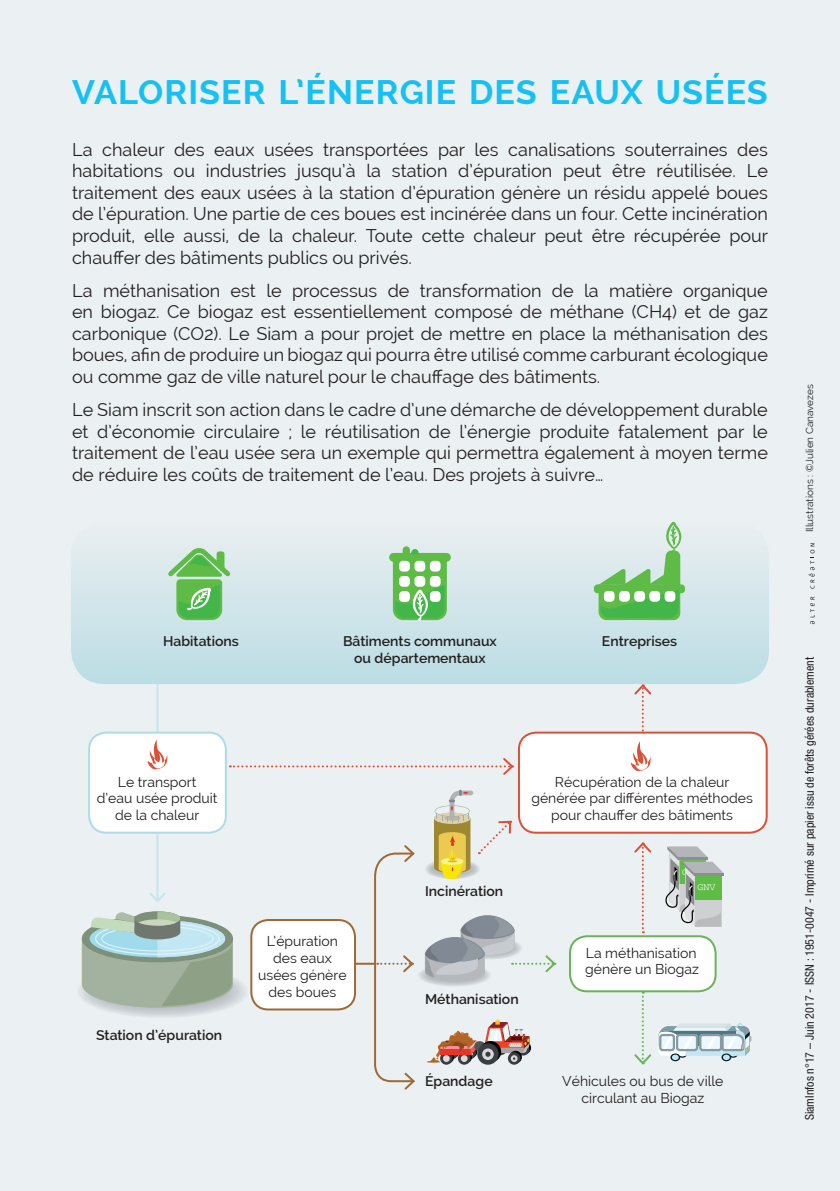
<style>
.page{position:relative;width:840px;height:1191px;background:#fff}
.page>*{position:absolute;margin:0;border:0;box-sizing:border-box;transform-origin:0 0}
.t1{font:700 34px "Raleway";letter-spacing:.03em;color:#15c0f2}
.t2{font:18px/21.6px "Raleway";color:#231f20;text-align:justify}
.t3{font:14px/16.8px "Raleway";color:#231f20;text-align:center}
.t4{font:600 14px/16.8px "Raleway";color:#231f20;text-align:center}
.t5{font:condensed 12px "Helvetica Neue";color:#231f20}
.t6{font:10px "Raleway";color:#231f20}
.t7{font:10px "Courier";color:#fff}
</style>
<div class="page">
<div style="left:0;top:0;width:839px;height:1191px;background:#ebf0f2"></div>
<div style="left:569px;top:936px;width:146px;height:55px;background:#fff;border-radius:17px"></div>
<div style="left:568px;top:935px;width:148px;height:57px;border:2px solid #6bb25c;border-radius:17px"></div>
<hr style="left:256px;top:962px;width:118px;height:2px;background:#9f6936">
<hr style="left:156px;top:684px;width:2px;height:217px;background:#c4e6ee">
<svg style="left:149px;top:890px;width:17px;height:13px"></svg>
<div style="left:71px;top:522px;width:697px;height:162px;background:linear-gradient(to bottom,#eaeff1,#badde4);border-radius:34px"></div>
<div style="left:389px;top:553px;width:61px;height:9px;background:#5dbb46;border-radius:4px"></div>
<svg style="left:392px;top:546px;width:54px;height:75px"></svg>
<svg style="left:164px;top:543px;width:70px;height:77px"></svg>
<div style="left:593px;top:584px;width:91px;height:9px;background:#5dbb46;border-radius:4px"></div>
<svg style="left:598px;top:522px;width:83px;height:98px"></svg>
<div style="left:603px;top:591px;width:11px;height:11px;background:#fff;border-radius:4px"></div>
<div style="left:618px;top:591px;width:11px;height:11px;background:#fff;border-radius:4px"></div>
<div style="left:634px;top:591px;width:10px;height:11px;background:#fff;border-radius:4px"></div>
<div style="left:649px;top:591px;width:10px;height:11px;background:#fff;border-radius:4px"></div>
<div style="left:664px;top:591px;width:11px;height:11px;background:#fff;border-radius:4px"></div>
<div style="left:89px;top:732px;width:137px;height:100px;background:#fff;border-radius:17px"></div>
<div style="left:88px;top:731px;width:139px;height:102px;border:2px solid #abdce8;border-radius:17px"></div>
<div style="left:518px;top:732px;width:248px;height:100px;background:#fff;border-radius:17px"></div>
<div style="left:517px;top:731px;width:250px;height:102px;border:2px solid #da5138;border-radius:17px"></div>
<svg style="left:82px;top:911px;width:151px;height:96px;background:#a6bbaf"></svg>
<svg style="left:665px;top:846px;width:59px;height:81px"></svg>
<svg style="left:658px;top:1023px;width:93px;height:33px"></svg>
<svg style="left:721px;top:1053px;width:9px;height:8px"></svg>
<svg style="left:722px;top:1054px;width:7px;height:6px"></svg>
<svg style="left:670px;top:1053px;width:9px;height:8px"></svg>
<svg style="left:671px;top:1054px;width:7px;height:6px"></svg>
<svg style="left:373px;top:789px;width:184px;height:301px"></svg>
<svg style="left:634px;top:842px;width:18px;height:91px"></svg>
<svg style="left:632px;top:991px;width:20px;height:74px"></svg>
<div style="left:251px;top:920px;width:104px;height:89px;background:#fff;border-radius:17px"></div>
<div style="left:250px;top:919px;width:106px;height:91px;border:2px solid #9f6936;border-radius:17px"></div>
<svg style="left:630px;top:682px;width:22px;height:90px"></svg>
<svg style="left:147px;top:739px;width:21px;height:31px"></svg>
<svg style="left:230px;top:758px;width:285px;height:17px"></svg>
<svg style="left:810px;top:596px;width:4px;height:28px"></svg>
<svg style="left:808px;top:543px;width:6px;height:46px"></svg>
<h1 class="t1" style="left:72px;top:73px;width:697px">VALORISER L’ÉNERGIE DES EAUX USÉES</h1>
<p class="t2" style="left:72px;top:138px;width:697px">La chaleur des eaux usées transportées par les canalisations souterraines des habitations ou industries jusqu’à la station d’épuration peut être réutilisée. Le traitement des eaux usées à la station d’épuration génère un résidu appelé boues de l’épuration. Une partie de ces boues est incinérée dans un four. Cette incinération produit, elle aussi, de la chaleur. Toute cette chaleur peut être récupérée pour chauffer des bâtiments publics ou privés.</p>
<p class="t2" style="left:72px;top:279px;width:697px">La méthanisation est le processus de transformation de la matière organique en biogaz. Ce biogaz est essentiellement composé de méthane (CH4) et de gaz carbonique (CO2). Le Siam a pour projet de mettre en place la méthanisation des boues, afin de produire un biogaz qui pourra être utilisé comme carburant écologique ou comme gaz de ville naturel pour le chauffage des bâtiments.</p>
<p class="t2" style="left:72px;top:399px;width:697px">Le Siam inscrit son action dans le cadre d’une démarche de développement durable et d’économie circulaire ; le réutilisation de l’énergie produite fatalement par le traitement de l’eau usée sera un exemple qui permettra également à moyen terme de réduire les coûts de traitement de l’eau. Des projets à suivre…</p>
<p class="t6" style="left:803px;top:532px;width:150px;rotate:-90deg">Illustrations : ©Julien Canavezes</p>
<p class="t4" style="left:163px;top:633px;width:77px">Habitations</p>
<p class="t4" style="left:343px;top:633px;width:155px">Bâtiments communaux ou départementaux</p>
<p class="t4" style="left:601px;top:633px;width:77px">Entreprises</p>
<p class="t3" style="left:97px;top:773px;width:122px">Le transport<br>d’eau usée produit de la chaleur</p>
<p class="t3" style="left:531px;top:773px;width:223px">Récupération de la chaleur générée par différentes méthodes pour chauffer des bâtiments</p>
<p class="t4" style="left:96px;top:1026px;width:127px">Station d’épuration</p>
<p class="t3" style="left:258px;top:932px;width:90px">L’épuration des eaux usées génère des boues</p>
<p class="t4" style="left:425px;top:882px;width:80px">Incinération</p>
<p class="t4" style="left:425px;top:991px;width:95px">Méthanisation</p>
<p class="t4" style="left:425px;top:1072px;width:69px">Épandage</p>
<p class="t7" style="left:697px;top:882px;width:19px">GNV</p>
<p class="t3" style="left:585px;top:945px;width:115px;line-height:16px;text-align:left">La méthanisation génère un Biogaz</p>
<p class="t3" style="left:562px;top:1072px;width:162px">Véhicules ou bus de ville circulant au Biogaz</p>
<p class="t5" style="left:802px;top:1120px;width:465px;rotate:-90deg">SiamInfos n°17 – Juin 2017 - ISSN : 1951-0047 - Imprimé sur papier issu de forêts gérées durablement</p>
</div>
